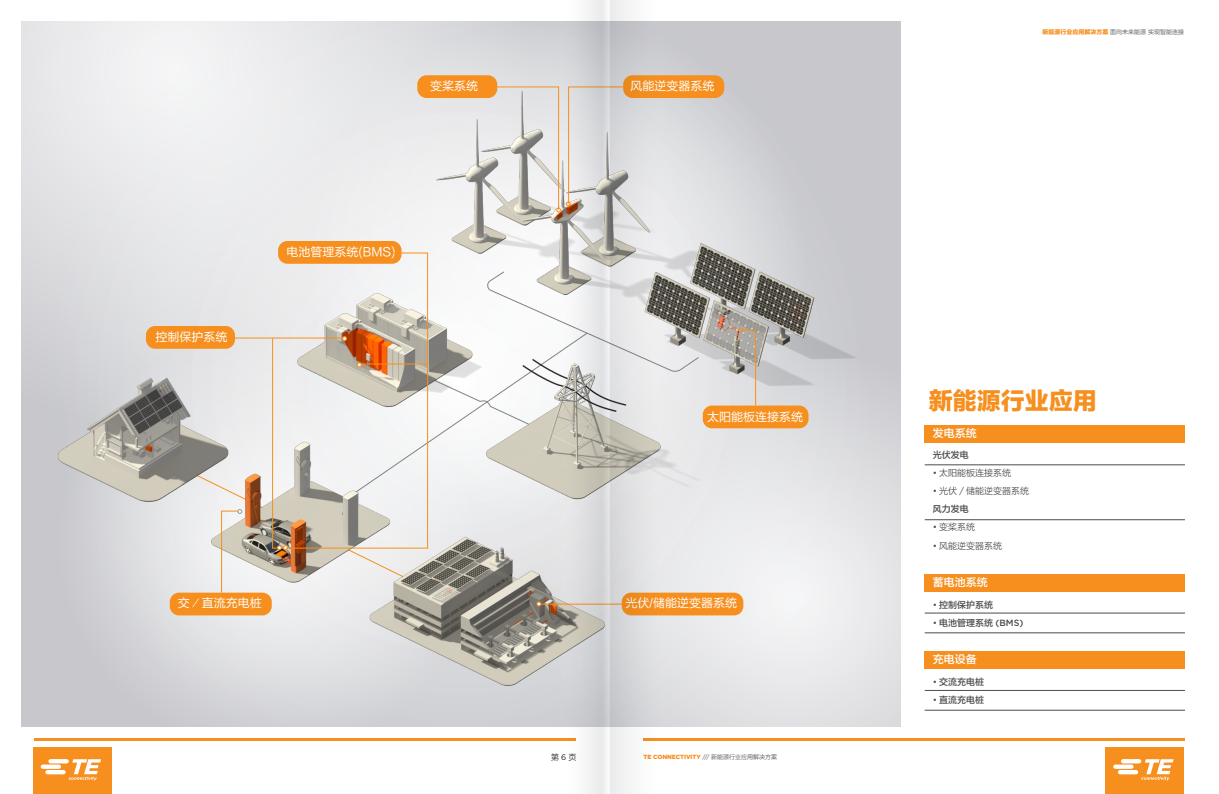
<style>
.page{position:relative;width:1219px;height:794px;background:#fff}
.page>*{position:absolute;margin:0;border:0;box-sizing:border-box;transform-origin:0 0}
.t1{font:24px "FZLTTHJW GB1 0";color:#f68f1e}
.t2{font:12px "FZLTHJW GB1 0";color:#fff}
.t3{font:11px "FZLTZHJW GB1 0";color:#fff}
.t4{font:9px/18px "FZLTXIHK GBK1 0";color:#4b4c4d}
.t5{font:9px "FZLTZHJW GB1 0";color:#4b4c4d}
.t6{font:8px "FZLTXIHK GBK1 0";color:#231f20}
.t7{font:900 6px "Gotham";color:#f68f1e}
.t8{font:6px "FZLTXIHK GBK1 0";color:#4b4c4d}
.s1{font-family:"Gotham"}
.s2{font-weight:400;color:#4b4c4d}
.s3{font-family:"FZLTXIHK GBK1 0";font-weight:400;color:#4b4c4d}
.s4{font-family:"FZLTTHJW GB1 0";color:#f68f1e}
.s5{font-family:"FZLTZHJW GB1 0"}
.s6{font-family:"Gotham";font-weight:500}
</style>
<div class="page">
<hr style="left:34px;top:738px;width:541px;height:2px;background:#f68f1e">
<hr style="left:644px;top:738px;width:541px;height:2px;background:#f68f1e">
<div style="left:33px;top:747px;width:78px;height:47px;background:#f68f1e"></div>
<svg style="left:41px;top:759px;width:60px;height:21px"></svg>
<div style="left:1106px;top:747px;width:78px;height:47px;background:#f68f1e"></div>
<svg style="left:1113px;top:759px;width:61px;height:21px"></svg>
<div style="left:925px;top:425px;width:260px;height:17px;background:#f68f1e"></div>
<div style="left:925px;top:574px;width:260px;height:17px;background:#f68f1e"></div>
<div style="left:925px;top:651px;width:260px;height:17px;background:#f68f1e"></div>
<div style="left:21px;top:21px;width:879px;height:705px;background:#c7c7cc"></div>
<div style="left:21px;top:21px;width:279px;height:67px;background:#eeeef0"></div>
<svg style="left:830px;top:404px;width:70px;height:322px;background:#e2e2e5"></svg>
<svg style="left:300px;top:21px;width:425px;height:67px"></svg>
<img style="left:830px;top:346px;width:32px;height:75px">
<img style="left:21px;top:88px;width:809px;height:638px">
<div style="left:278px;top:241px;width:123px;height:23px;background:#f68f1e;border-radius:9px"></div>
<div style="left:146px;top:326px;width:89px;height:23px;background:#f68f1e;border-radius:9px"></div>
<div style="left:170px;top:592px;width:102px;height:23px;background:#f68f1e;border-radius:9px"></div>
<div style="left:623px;top:75px;width:101px;height:23px;background:#f68f1e;border-radius:9px"></div>
<div style="left:622px;top:592px;width:121px;height:23px;background:#f68f1e;border-radius:9px"></div>
<svg style="left:537px;top:602px;width:4px;height:4px"></svg>
<div style="left:703px;top:405px;width:105px;height:23px;background:#f68f1e;border-radius:9px"></div>
<div style="left:417px;top:75px;width:80px;height:23px;background:#f68f1e;border-radius:9px"></div>
<svg style="left:194px;top:271px;width:505px;height:324px;background:#dddad6"></svg>
<svg style="left:739px;top:328px;width:17px;height:78px"></svg>
<hr style="left:541px;top:604px;width:96px;height:1px;background:#f68f1e">
<svg style="left:286px;top:253px;width:142px;height:295px;background:#ded4ca"></svg>
<svg style="left:484px;top:87px;width:77px;height:125px;background:#ddd9d5"></svg>
<hr style="left:925px;top:464px;width:260px;height:1px;background:#4b4c4d">
<hr style="left:925px;top:519px;width:260px;height:1px;background:#4b4c4d">
<hr style="left:925px;top:613px;width:260px;height:1px;background:#4b4c4d">
<hr style="left:925px;top:690px;width:260px;height:1px;background:#4b4c4d">
<hr style="left:925px;top:632px;width:260px;height:1px;background:#4b4c4d">
<hr style="left:925px;top:710px;width:260px;height:1px;background:#4b4c4d">
<svg style="left:609px;top:0;width:49px;height:794px"></svg>
<svg style="left:561px;top:0;width:48px;height:794px"></svg>
<p class="t2" style="left:430px;top:79px;width:49px">变桨系统</p>
<p class="t2" style="left:630px;top:79px;width:85px">风能逆变器系统</p>
<p class="t2" style="left:155px;top:330px;width:73px">控制保护系统</p>
<p class="t2" style="left:287px;top:245px;width:110px">电池管理系统(BMS)</p>
<p class="t2" style="left:707px;top:410px;width:97px">太阳能板连接系统</p>
<p class="t2" style="left:178px;top:596px;width:85px">交／直流充电桩</p>
<p class="t2" style="left:625px;top:596px;width:113px">光伏/储能逆变器系统</p>
<p class="t6" style="left:551px;top:753px;width:27px">第<span class="s1">6</span>页</p>
<p class="t7" style="left:643px;top:753px;width:135px">TE CONNECTIVITY <span class="s2">///</span> <span class="s3">新能源行业应用解决方案</span></p>
<p class="t8" style="left:1042px;top:28px;width:143px"><span class="s4">新能源行业应用解决方案</span>面向未来能源实现智能连接</p>
<p class="t1" style="left:929px;top:387px;width:169px">新能源行业应用</p>
<p class="t3" style="left:933px;top:427px;width:45px">发电系统</p>
<p class="t5" style="left:933px;top:450px;width:37px">光伏发电</p>
<p class="t4" style="left:933px;top:464px;width:80px"><span class="s1">•</span> 太阳能板连接系统</p>
<p class="t4" style="left:933px;top:482px;width:98px"><span class="s1">•</span> 光伏 <span class="s1">/</span> 储能逆变器系统<span class="s5">风力发电</span></p>
<p class="t4" style="left:933px;top:518px;width:44px"><span class="s1">•</span> 变桨系统</p>
<p class="t4" style="left:933px;top:536px;width:71px"><span class="s1">•</span> 风能逆变器系统</p>
<p class="t3" style="left:933px;top:576px;width:56px">蓄电池系统</p>
<p class="t5" style="left:933px;top:599px;width:62px"><span class="s1">•</span> 控制保护系统</p>
<p class="t5" style="left:933px;top:617px;width:92px"><span class="s1">•</span> 电池管理系统 <span class="s6">(BMS)</span></p>
<p class="t3" style="left:933px;top:653px;width:45px">充电设备</p>
<p class="t5" style="left:933px;top:676px;width:53px"><span class="s1">•</span> 交流充电桩</p>
<p class="t5" style="left:933px;top:694px;width:53px"><span class="s1">•</span> 直流充电桩</p>
</div>
